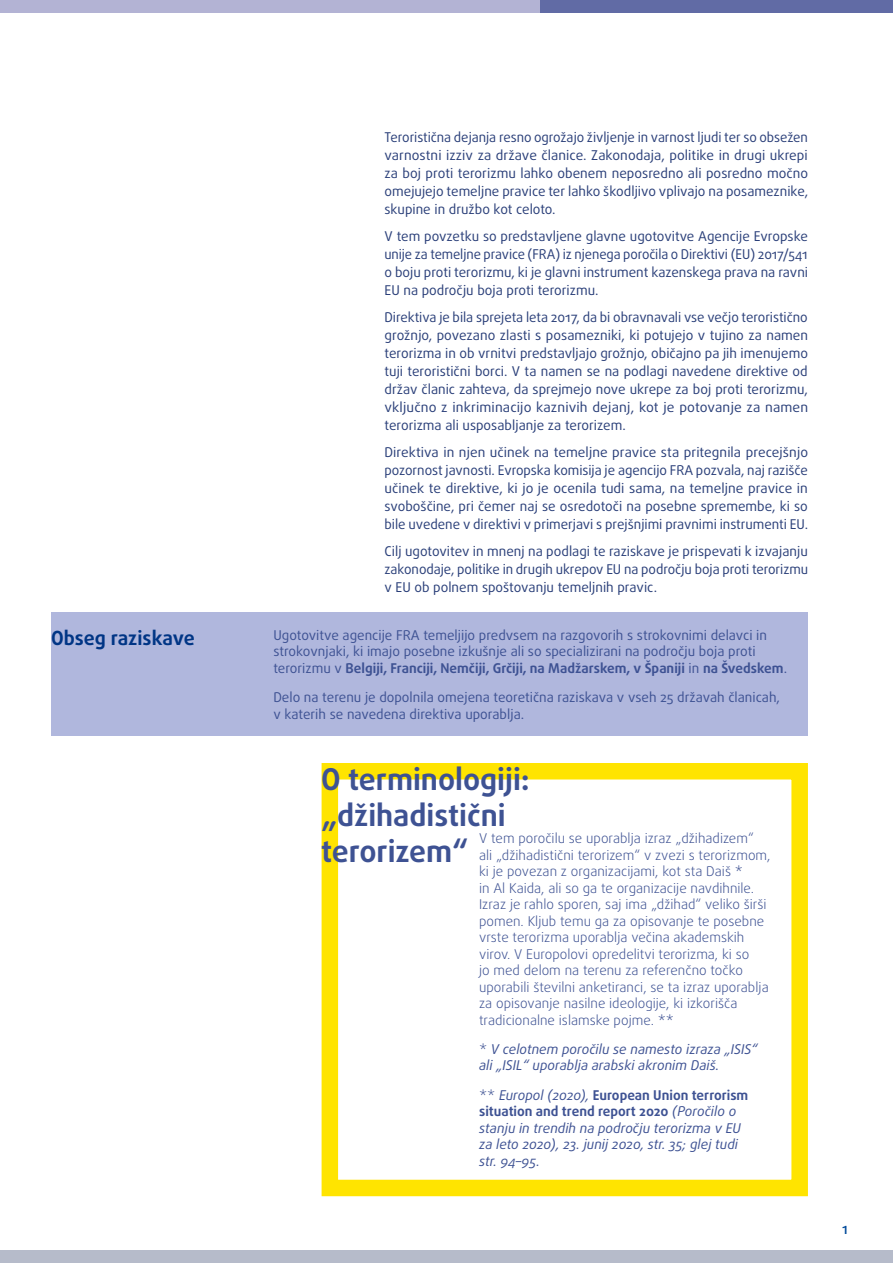
<style>
.page{position:relative;width:893px;height:1263px;background:#fff}
.page>*{position:absolute;margin:0;border:0;box-sizing:border-box;transform-origin:0 0}
.TITLE-yellowborder_b{font:700 30px/36px "Daxline Pro";color:#3e5293}
.box2_title{font:700 19.5px "Daxline Pro";color:#004a9a}
.body{font:13.5px/18px "Daxline Pro";color:#2a3f79;text-align:justify}
.TEXT-BOX{font:300 13.5px/16.5px "Daxline Pro";color:#3e5293}
.TEXT-BOX-2{font:italic 13.5px/16.5px "Daxline Pro";color:#3e5293}
.box_blue_body_start{font:13.5px/16.5px "Daxline Pro";color:#3e5293}
.box_blue_body{font:13.5px/16.5px "Daxline Pro";color:#3e5293}
.t1{font:700 11.25px "Daxline Pro";color:#004a9a}
.s1{font-weight:700}
.s2{font-weight:300;font-style:normal}
.s3{font-weight:700;font-style:normal}
</style>
<div class="page">
<div style="left:0;top:0;width:808px;height:13px;background:#b3b3d4"></div>
<div style="left:0;top:1250px;width:893px;height:13px;background:#b6bbca"></div>
<div style="left:540px;top:0;width:353px;height:13px;background:#616ba5"></div>
<div style="left:51px;top:612px;width:757px;height:124px;background:#b0b7dd"></div>
<div style="left:322px;top:763px;width:486px;height:433px;border:16px solid #ffe400"></div>
<p class="body" style="left:384px;top:128px;width:425px">Teroristična dejanja resno ogrožajo življenje in varnost ljudi ter so obsežen varnostni izziv za države članice. Zakonodaja, politike in drugi ukrepi za boj proti terorizmu lahko obenem neposredno ali posredno močno omejujejo temeljne pravice ter lahko škodljivo vplivajo na posameznike, skupine in družbo kot celoto.</p>
<p class="body" style="left:384px;top:227px;width:425px">V tem povzetku so predstavljene glavne ugotovitve Agencije Evropske unije za temeljne pravice (FRA) iz njenega poročila o Direktivi (EU) 2017/541 o boju proti terorizmu, ki je glavni instrument kazenskega prava na ravni EU na področju boja proti terorizmu.</p>
<p class="body" style="left:384px;top:308px;width:425px">Direktiva je bila sprejeta leta 2017, da bi obravnavali vse večjo teroristično grožnjo, povezano zlasti s posamezniki, ki potujejo v tujino za namen terorizma in ob vrnitvi predstavljajo grožnjo, običajno pa jih imenujemo tuji teroristični borci. V ta namen se na podlagi navedene direktive od držav članic zahteva, da sprejmejo nove ukrepe za boj proti terorizmu, vključno z inkriminacijo kaznivih dejanj, kot je potovanje za namen terorizma ali usposabljanje za terorizem.</p>
<p class="body" style="left:384px;top:443px;width:425px">Direktiva in njen učinek na temeljne pravice sta pritegnila precejšnjo pozornost javnosti. Evropska komisija je agencijo FRA pozvala, naj razišče učinek te direktive, ki jo je ocenila tudi sama, na temeljne pravice in svoboščine, pri čemer naj se osredotoči na posebne spremembe, ki so bile uvedene v direktivi v primerjavi s prejšnjimi pravnimi instrumenti EU.</p>
<p class="body" style="left:384px;top:542px;width:425px">Cilj ugotovitev in mnenj na podlagi te raziskave je prispevati k izvajanju zakonodaje, politike in drugih ukrepov EU na področju boja proti terorizmu v EU ob polnem spoštovanju temeljnih pravic.</p>
<p class="box2_title" style="left:51px;top:625px;width:145px">Obseg raziskave</p>
<p class="box_blue_body_start" style="left:273px;top:627px;width:515px">Ugotovitve agencije FRA temeljijo predvsem na razgovorih s strokovnimi delavci in strokovnjaki, ki imajo posebne izkušnje ali so specializirani na področju boja proti terorizmu v <span class="s1">Belgiji, Franciji, Nemčiji, Grčiji, na Madžarskem, v Španiji</span> in <span class="s1">na Švedskem</span>.</p>
<p class="box_blue_body" style="left:273px;top:689px;width:508px">Delo na terenu je dopolnila omejena teoretična raziskava v vseh 25 državah članicah, v katerih se navedena direktiva uporablja.</p>
<p class="TITLE-yellowborder_b" style="left:321px;top:761px;width:210px">O terminologiji: „džihadistični terorizem“</p>
<p class="TEXT-BOX" style="left:479px;top:830px;width:293px">V tem poročilu se uporablja izraz „džihadizem“<br>ali „džihadistični terorizem“ v zvezi s terorizmom, ki je povezan z organizacijami, kot sta Daiš *<br>in Al Kaida, ali so ga te organizacije navdihnile.<br>Izraz je rahlo sporen, saj ima „džihad“ veliko širši pomen. Kljub temu ga za opisovanje te posebne vrste terorizma uporablja večina akademskih virov. V Europolovi opredelitvi terorizma, ki so<br>jo med delom na terenu za referenčno točko uporabili številni anketiranci, se ta izraz uporablja za opisovanje nasilne ideologije, ki izkorišča tradicionalne islamske pojme. **</p>
<p class="TEXT-BOX-2" style="left:479px;top:1041px;width:280px"><span class="s2">*</span> V celotnem poročilu se namesto izraza „ISIS“ ali „ISIL“ uporablja arabski akronim Daiš.</p>
<p class="TEXT-BOX-2" style="left:479px;top:1086px;width:271px"><span class="s2">**</span> Europol (2020), <span class="s3">European Union terrorism situation and trend report 2020</span> (Poročilo o stanju in trendih na področju terorizma v EU za leto 2020), 23. junij 2020, str. 35; glej tudi str. 94–95.</p>
<p class="t1" style="left:843px;top:1222px;width:7px">1</p>
</div>
